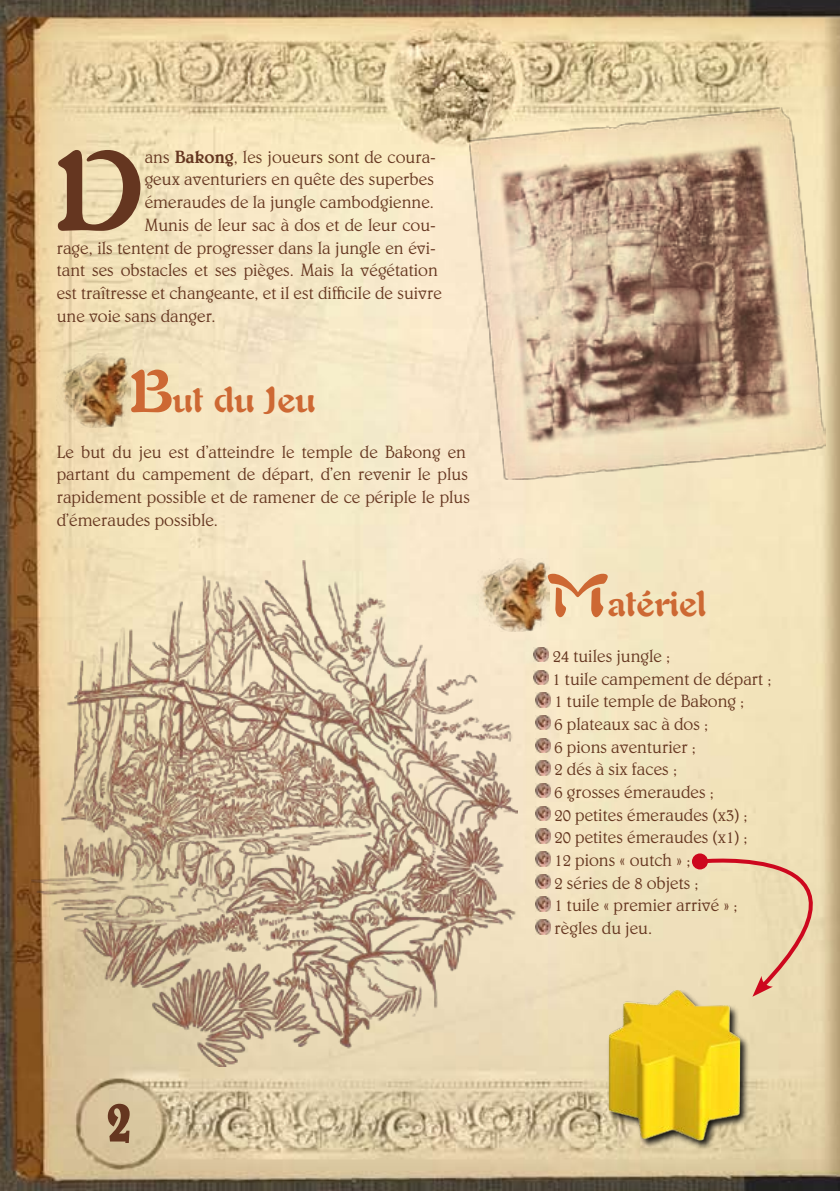
<style>
.page{position:relative;width:840px;height:1191px;background:#fff}
.page>*{position:absolute;margin:0;border:0;box-sizing:border-box;transform-origin:0 0}
.t1{font:700 113.6px "Auriol";color:#653620;scale:.95 1}
.t2{font:condensed 62px "Belwe";color:#653620}
.t3{font:700 36px "Auriol";color:#cd6833}
.t4{font:300 18px/22.6px "Belwe";color:#653620;scale:.95 1}
.s1{font-weight:500}
.s2{font-size:60px}
</style>
<div class="page">
<img style="left:0;top:0;width:839px;height:1191px">
<img style="left:469px;top:108px;width:355px;height:371px">
<img style="left:32px;top:560px;width:485px;height:506px">
<div style="left:606px;top:988px;width:143px;height:161px;background:#000;opacity:.9"></div>
<img style="left:608px;top:990px;width:131px;height:150px">
<svg style="left:691px;top:853px;width:16px;height:16px"></svg>
<svg style="left:695px;top:842px;width:144px;height:154px;background:#e8cea9"></svg>
<img style="left:832px;top:282px;width:7px;height:537px">
<img style="left:57px;top:354px;width:73px;height:73px">
<img style="left:476px;top:558px;width:73px;height:73px">
<img style="left:533px;top:647px;width:15px;height:15px">
<img style="left:533px;top:670px;width:15px;height:14px">
<img style="left:535px;top:693px;width:15px;height:14px">
<img style="left:535px;top:715px;width:15px;height:15px">
<img style="left:535px;top:738px;width:15px;height:14px">
<img style="left:535px;top:761px;width:15px;height:14px">
<img style="left:535px;top:783px;width:15px;height:15px">
<img style="left:535px;top:806px;width:15px;height:14px">
<img style="left:535px;top:829px;width:15px;height:14px">
<img style="left:535px;top:851px;width:15px;height:15px">
<img style="left:535px;top:874px;width:15px;height:14px">
<img style="left:535px;top:897px;width:15px;height:14px">
<img style="left:535px;top:919px;width:15px;height:15px">
<h1 class="t1" style="left:57px;top:124px;width:94px">D</h1>
<p class="t4" style="left:145px;top:145px;width:308px">ans <span class="s1">Bakong</span>, les joueurs sont de coura-</p>
<p class="t4" style="left:145px;top:168px;width:306px">geux aventuriers en quête des superbes</p>
<p class="t4" style="left:145px;top:191px;width:306px">émeraudes de la jungle cambodgienne.</p>
<p class="t4" style="left:145px;top:213px;width:308px">Munis de leur sac à dos et de leur cou-</p>
<p class="t4" style="left:57px;top:236px;width:400px">rage, ils tentent de progresser dans la jungle en évi-</p>
<p class="t4" style="left:57px;top:259px;width:402px">tant ses obstacles et ses pièges. Mais la végétation</p>
<p class="t4" style="left:57px;top:281px;width:407px">est traîtresse et changeante, et il est difficile de suivre</p>
<p class="t4" style="left:57px;top:304px;width:168px">une voie sans danger.</p>
<h3 class="t3" style="left:130px;top:378px;width:186px"><span class="s2">B</span>ut du Jeu</h3>
<p class="t4" style="left:57px;top:440px;width:436px">Le but du jeu est d’atteindre le temple de Bakong en partant du campement de départ, d’en revenir le plus rapidement possible et de ramener de ce périple le plus d’émeraudes possible.</p>
<h2 class="t2" style="left:106px;top:1083px;width:27px">2</h2>
<h3 class="t3" style="left:549px;top:582px;width:158px"><span class="s2">M</span>atériel</h3>
<p class="t4" style="left:552px;top:644px;width:232px">24 tuiles jungle ;<br>1 tuile campement de départ ;<br>1 tuile temple de Bakong ;<br>6 plateaux sac à dos ;<br>6 pions aventurier ;<br>2 dés à six faces ;<br>6 grosses émeraudes ;<br>20 petites émeraudes (x3) ;<br>20 petites émeraudes (x1) ;<br>12 pions « outch » ;<br>2 séries de 8 objets ;<br>1 tuile « premier arrivé » ; règles du jeu.</p>
</div>
